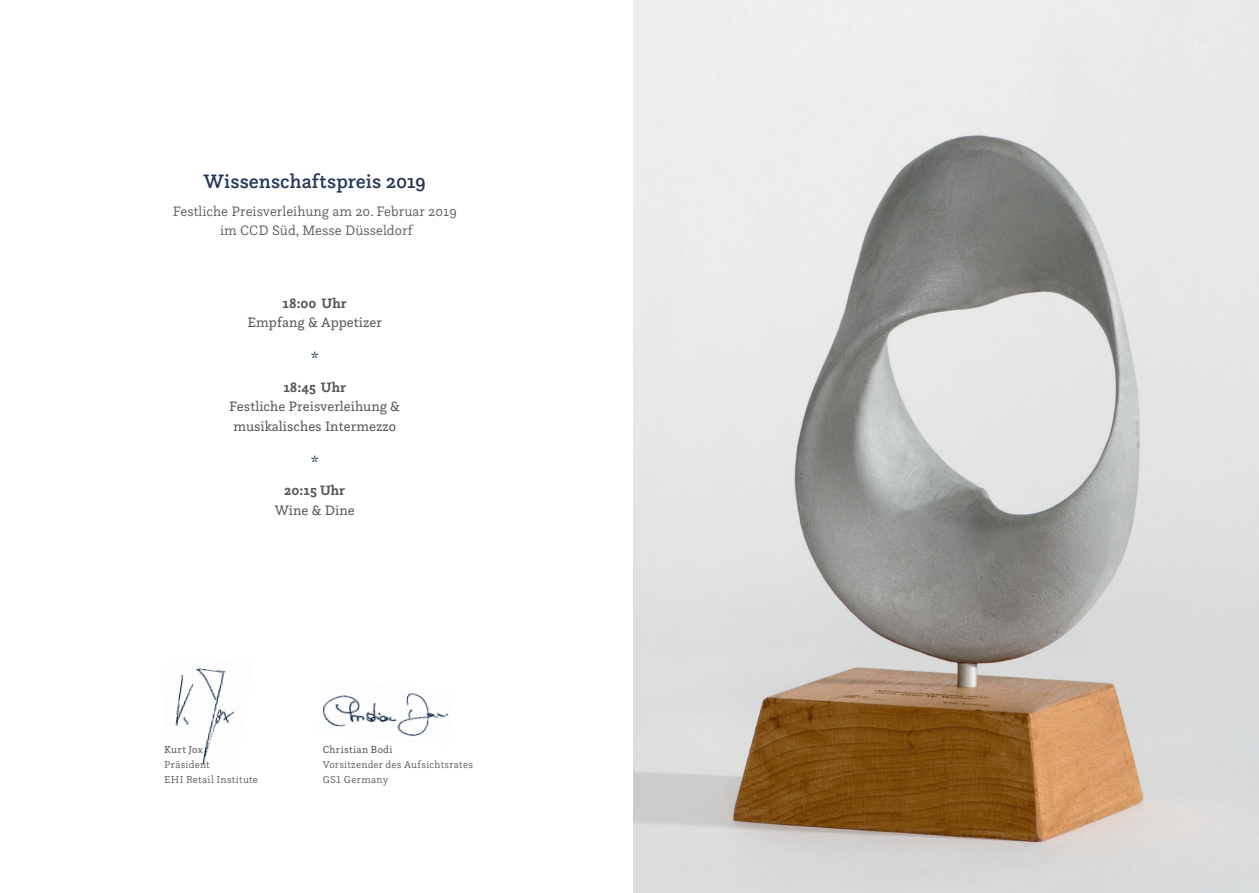
<style>
.page{position:relative;width:1259px;height:893px;background:#fff}
.page>*{position:absolute;margin:0;border:0;box-sizing:border-box;transform-origin:0 0}
.t1{font:500 20.25px "Questa Slab";color:#25385b}
.t2{font:14.25px/19.5px "Questa Slab";color:#57585a}
.t3{font:300 14.25px/19.5px "Questa Slab";color:#57585a;text-align:center}
.t4{font:700 14.25px "Questa Slab";color:#57585a}
.t5{font:14.25px "Questa Slab";color:#031a42}
.t6{font:300 10.5px/15px "Questa Slab";letter-spacing:.025em;color:#57585a}
.t7{font:10.5px "Questa Slab";letter-spacing:.03em;color:#57585a}
</style>
<div class="page">
<img style="left:634px;top:0;width:625px;height:893px">
<img style="left:175px;top:668px;width:60px;height:97px">
<img style="left:322px;top:693px;width:127px;height:44px">
<h1 class="t1" style="left:203px;top:168px;width:224px">Wissenschaftspreis 2019</h1>
<p class="t3" style="left:173px;top:201px;width:285px">Festliche Preisverleihung am 20. Februar 2019 im CCD Süd, Messe Düsseldorf</p>
<p class="t4" style="left:283px;top:294px;width:66px">18:00 Uhr</p>
<p class="t2" style="left:248px;top:312px;width:136px">Empfang &amp; Appetizer</p>
<p class="t5" style="left:311px;top:348px;width:10px">*</p>
<p class="t4" style="left:283px;top:378px;width:64px">18:45 Uhr</p>
<p class="t2" style="left:229px;top:396px;width:172px">Festliche Preisverleihung &amp; musikalisches Intermezzo</p>
<p class="t5" style="left:311px;top:452px;width:10px">*</p>
<p class="t4" style="left:284px;top:481px;width:62px">20:15 Uhr</p>
<p class="t2" style="left:275px;top:500px;width:82px">Wine &amp; Dine</p>
<p class="t7" style="left:164px;top:742px;width:40px">Kurt Jox</p>
<p class="t6" style="left:164px;top:756px;width:95px">Präsident<br>EHI Retail Institute</p>
<p class="t7" style="left:323px;top:742px;width:71px">Christian Bodi</p>
<p class="t6" style="left:323px;top:756px;width:152px">Vorsitzender des Aufsichtsrates<br>GS1 Germany</p>
</div>
